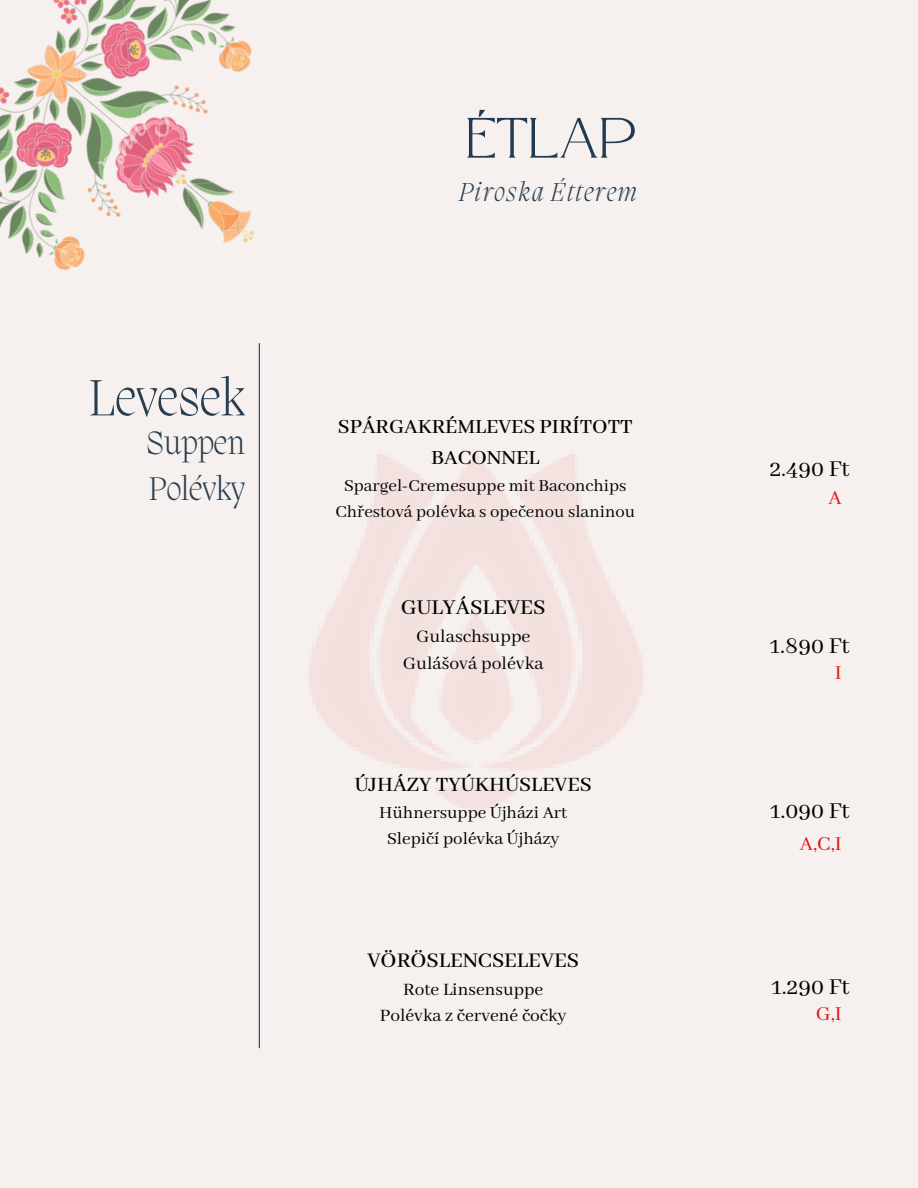
<style>
.page{position:relative;width:918px;height:1188px;background:#f6f0ee}
.page>*{position:absolute;margin:0;border:0;box-sizing:border-box;transform-origin:0 0}
.t1{font:56.7px "Atteron";color:#213a51}
.t2{font:200 52.2px "Migra";color:#273d50}
.t3{font:200 33.45px "Migra";color:#273d50}
.t4{font:italic 200 26.55px "Migra";letter-spacing:.06em;color:#273d50}
.t5{font:25.35px "Abhaya Libre";color:#000}
.t6{font:500 23.55px "Abhaya Libre";color:#000}
.t7{font:500 23.25px "Abhaya Libre";color:#000}
.t8{font:500 22.65px "Abhaya Libre";color:#000}
.t9{font:500 22.5px/31.3px "Abhaya Libre";color:#000;text-align:center}
.t10{font:22.05px "Abhaya Libre";color:#e01318}
.t11{font:19.65px "Abhaya Libre";color:#000}
.t12{font:19.35px "Abhaya Libre";color:#000}
.t13{font:18.9px "Abhaya Libre";color:#000}
.t14{font:18.75px "Abhaya Libre";color:#000}
</style>
<div class="page">
<hr style="left:259px;top:344px;width:1px;height:704px;background:#19456b">
<img style="left:258px;top:371px;width:385px;height:475px">
<img style="left:0;top:0;width:260px;height:371px">
<p class="t2" style="left:88px;top:373px;width:158px">Levesek</p>
<p class="t3" style="left:146px;top:427px;width:100px">Suppen</p>
<p class="t3" style="left:149px;top:473px;width:98px">Polévky</p>
<p class="t1" style="left:466px;top:105px;width:172px">ÉTLAP</p>
<p class="t4" style="left:459px;top:180px;width:179px">Piroska Étterem</p>
<p class="t9" style="left:338px;top:412px;width:296px">SPÁRGAKRÉMLEVES PIRÍTOTT<br>BACONNEL</p>
<p class="t14" style="left:344px;top:476px;width:284px">Spargel-Cremesuppe mit Baconchips</p>
<p class="t14" style="left:335px;top:501px;width:301px">Chřestová polévka s opečenou slaninou</p>
<p class="t6" style="left:401px;top:594px;width:146px">GULYÁSLEVES</p>
<p class="t11" style="left:416px;top:626px;width:116px">Gulaschsuppe</p>
<p class="t11" style="left:403px;top:653px;width:142px">Gulášová polévka</p>
<p class="t8" style="left:355px;top:772px;width:238px">ÚJHÁZY TYÚKHÚSLEVES</p>
<p class="t13" style="left:379px;top:802px;width:189px">Hühnersuppe Újházi Art</p>
<p class="t13" style="left:387px;top:828px;width:174px">Slepičí polévka Újházy</p>
<p class="t7" style="left:367px;top:947px;width:213px">VÖRÖSLENCSELEVES</p>
<p class="t12" style="left:403px;top:978px;width:142px">Rote Linsensuppe</p>
<p class="t12" style="left:380px;top:1005px;width:188px">Polévka z červené čočky</p>
<p class="t5" style="left:770px;top:455px;width:81px">2.490 Ft</p>
<p class="t10" style="left:829px;top:485px;width:15px">A</p>
<p class="t5" style="left:770px;top:632px;width:81px">1.890 Ft</p>
<p class="t10" style="left:835px;top:660px;width:8px">I</p>
<p class="t5" style="left:770px;top:797px;width:81px">1.090 Ft</p>
<p class="t10" style="left:800px;top:832px;width:43px">A,C,I</p>
<p class="t5" style="left:772px;top:973px;width:79px">1.290 Ft</p>
<p class="t10" style="left:816px;top:1002px;width:28px">G,I</p>
</div>
